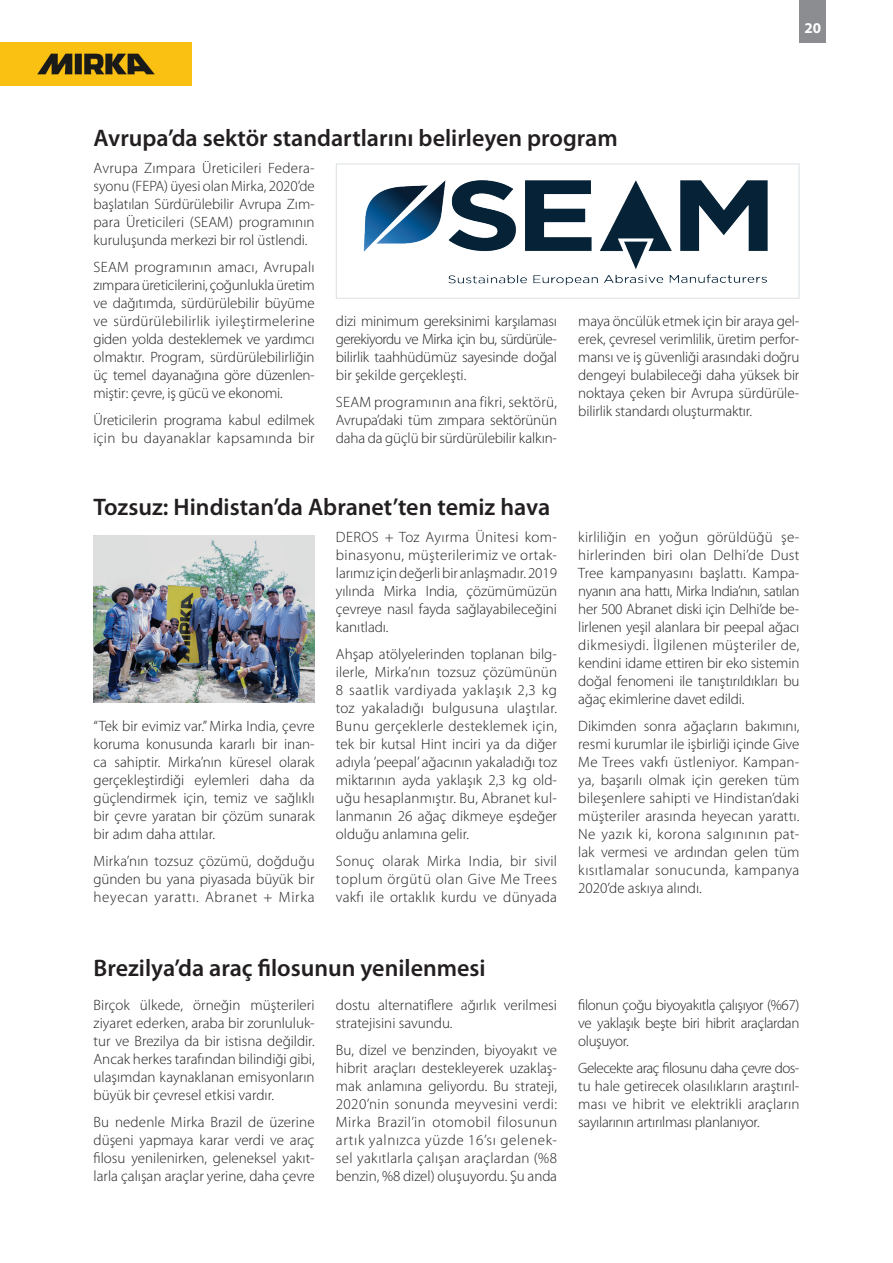
<style>
.page{position:relative;width:893px;height:1263px;background:#fff}
.page>*{position:absolute;margin:0;border:0;box-sizing:border-box;transform-origin:0 0}
.t1{font:600 24px "Myriad Pro";color:#231f20}
.t2{font:300 15px/18px "Myriad Pro";color:#231f20;text-align:justify}
.t3{font:700 15px "Myriad Pro";color:#fff}
</style>
<div class="page">
<div style="left:799px;top:0;width:27px;height:43px;background:#8b8d90"></div>
<img style="left:0;top:43px;width:192px;height:42px">
<img style="left:363px;top:180px;width:405px;height:105px">
<div style="left:336px;top:164px;width:463px;height:135px;border:1px solid #dce1e4"></div>
<img style="left:94px;top:536px;width:221px;height:166px">
<p class="t3" style="left:804px;top:19px;width:18px">20</p>
<h1 class="t1" style="left:94px;top:124px;width:526px">Avrupa’da sektör standartlarını belirleyen program</h1>
<p class="t2" style="left:94px;top:159px;width:223px">Avrupa Zımpara Üreticileri Federa&shy;syonu (FEPA) üyesi olan Mirka, 2020’de başlatılan Sürdürülebilir Avrupa Zım&shy;para Üreticileri (SEAM) programının kuruluşunda merkezi bir rol üstlendi.</p>
<p class="t2" style="left:94px;top:258px;width:223px">SEAM programının amacı, Avrupalı zımpara üreticilerini, çoğunlukla üretim ve dağıtımda, sürdürülebilir büyüme ve sürdürülebilirlik iyileştirmelerine giden yolda desteklemek ve yardımcı olmaktır. Program, sürdürülebilirliğin üç temel dayanağına göre düzenlen&shy;miştir: çevre, iş gücü ve ekonomi.</p>
<p class="t2" style="left:94px;top:411px;width:223px">Üreticilerin programa kabul edilmek için bu dayanaklar kapsamında bir</p>
<p class="t2" style="left:336px;top:312px;width:223px">dizi minimum gereksinimi karşılaması gerekiyordu ve Mirka için bu, sürdürüle&shy;bilirlik taahhüdümüz sayesinde doğal bir şekilde gerçekleşti.</p>
<p class="t2" style="left:336px;top:393px;width:223px">SEAM programının ana fikri, sektörü, Avrupa’daki tüm zımpara sektörünün daha da güçlü bir sürdürülebilir kalkın-</p>
<p class="t2" style="left:578px;top:312px;width:223px">maya öncülük etmek için bir araya gel&shy;erek, çevresel verimlilik, üretim perfor&shy;mansı ve iş güvenliği arasındaki doğru dengeyi bulabileceği daha yüksek bir noktaya çeken bir Avrupa sürdürüle&shy;bilirlik standardı oluşturmaktır.</p>
<h1 class="t1" style="left:94px;top:493px;width:458px">Tozsuz: Hindistan’da Abranet’ten temiz hava</h1>
<p class="t2" style="left:94px;top:717px;width:223px">“Tek bir evimiz var.” Mirka India, çevre koruma konusunda kararlı bir inan&shy;ca sahiptir. Mirka’nın küresel olarak gerçekleştirdiği eylemleri daha da güçlendirmek için, temiz ve sağlıklı bir çevre yaratan bir çözüm sunarak bir adım daha attılar.</p>
<p class="t2" style="left:94px;top:852px;width:223px">Mirka’nın tozsuz çözümü, doğduğu günden bu yana piyasada büyük bir heyecan yarattı. Abranet + Mirka</p>
<p class="t2" style="left:336px;top:528px;width:223px">DEROS + Toz Ayırma Ünitesi kom&shy;binasyonu, müşterilerimiz ve ortak&shy;larımız için değerli bir anlaşmadır. 2019 yılında Mirka India, çözümümüzün çevreye nasıl fayda sağlayabileceğini kanıtladı.</p>
<p class="t2" style="left:336px;top:645px;width:223px">Ahşap atölyelerinden toplanan bilg&shy;ilerle, Mirka’nın tozsuz çözümünün 8 saatlik vardiyada yaklaşık 2,3 kg toz yakaladığı bulgusuna ulaştılar.<br>Bunu gerçeklerle desteklemek için, tek bir kutsal Hint inciri ya da diğer adıyla ’peepal’ ağacının yakaladığı toz miktarının ayda yaklaşık 2,3 kg old&shy;uğu hesaplanmıştır. Bu, Abranet kul&shy;lanmanın 26 ağaç dikmeye eşdeğer olduğu anlamına gelir.</p>
<p class="t2" style="left:336px;top:852px;width:223px">Sonuç olarak Mirka India, bir sivil toplum örgütü olan Give Me Trees vakfı ile ortaklık kurdu ve dünyada</p>
<p class="t2" style="left:578px;top:528px;width:223px">kirliliğin en yoğun görüldüğü şe&shy;hirlerinden biri olan Delhi’de Dust Tree kampanyasını başlattı. Kampa&shy;nyanın ana hattı, Mirka India’nın, satılan her 500 Abranet diski için Delhi’de be&shy;lirlenen yeşil alanlara bir peepal ağacı dikmesiydi. İlgilenen müşteriler de, kendini idame ettiren bir eko sistemin doğal fenomeni ile tanıştırıldıkları bu ağaç ekimlerine davet edildi.</p>
<p class="t2" style="left:578px;top:717px;width:223px">Dikimden sonra ağaçların bakımını, resmi kurumlar ile işbirliği içinde Give Me Trees vakfı üstleniyor. Kampan&shy;ya, başarılı olmak için gereken tüm bileşenlere sahipti ve Hindistan’daki müşteriler arasında heyecan yarattı.<br>Ne yazık ki, korona salgınının pat&shy;lak vermesi ve ardından gelen tüm kısıtlamalar sonucunda, kampanya 2020’de askıya alındı.</p>
<h1 class="t1" style="left:94px;top:955px;width:394px">Brezilya’da araç filosunun yenilenmesi</h1>
<p class="t2" style="left:94px;top:996px;width:223px">Birçok ülkede, örneğin müşterileri ziyaret ederken, araba bir zorunluluk&shy;tur ve Brezilya da bir istisna değildir.<br>Ancak herkes tarafından bilindiği gibi, ulaşımdan kaynaklanan emisyonların büyük bir çevresel etkisi vardır.</p>
<p class="t2" style="left:94px;top:1113px;width:223px">Bu nedenle Mirka Brazil de üzerine düşeni yapmaya karar verdi ve araç filosu yenilenirken, geleneksel yakıt&shy;larla çalışan araçlar yerine, daha çevre</p>
<p class="t2" style="left:336px;top:996px;width:223px">dostu alternatiflere ağırlık verilmesi stratejisini savundu.</p>
<p class="t2" style="left:336px;top:1041px;width:223px">Bu, dizel ve benzinden, biyoyakıt ve hibrit araçları destekleyerek uzaklaş&shy;mak anlamına geliyordu. Bu strateji, 2020’nin sonunda meyvesini verdi:<br>Mirka Brazil’in otomobil filosunun artık yalnızca yüzde 16’sı gelenek&shy;sel yakıtlarla çalışan araçlardan (%8 benzin, %8 dizel) oluşuyordu. Şu anda</p>
<p class="t2" style="left:578px;top:996px;width:223px">filonun çoğu biyoyakıtla çalışıyor (%67) ve yaklaşık beşte biri hibrit araçlardan oluşuyor.</p>
<p class="t2" style="left:578px;top:1059px;width:223px">Gelecekte araç filosunu daha çevre dos&shy;tu hale getirecek olasılıkların araştırıl&shy;ması ve hibrit ve elektrikli araçların sayılarının artırılması planlanıyor.</p>
</div>
